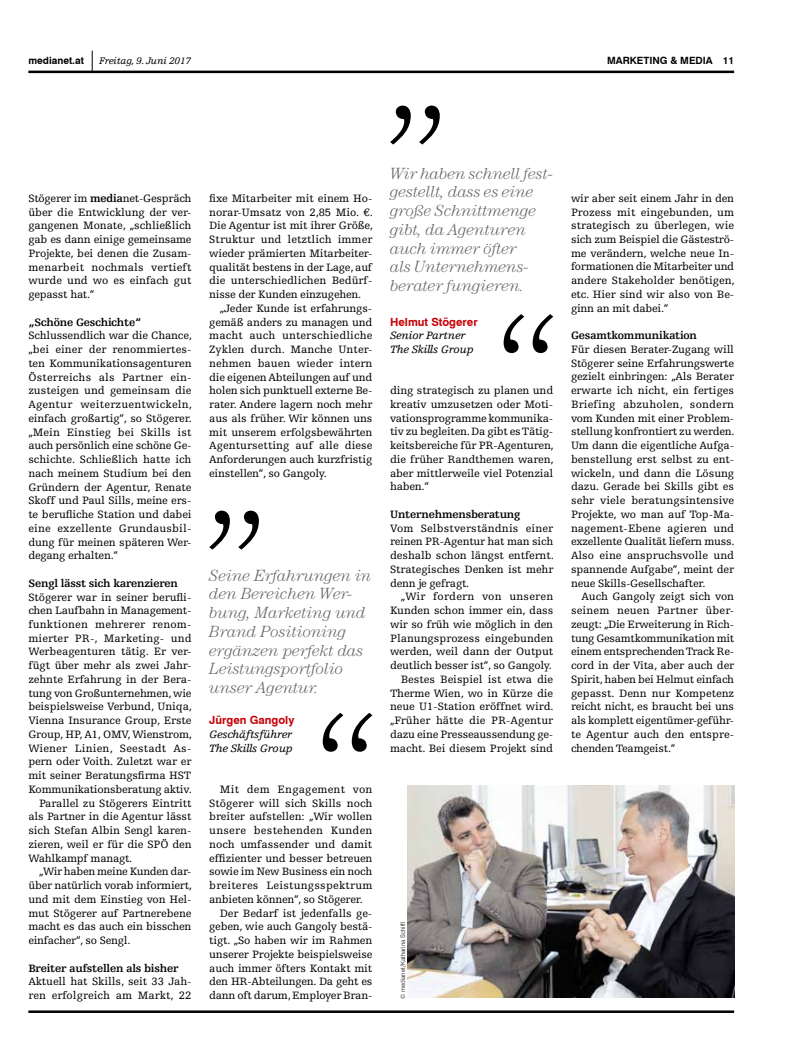
<style>
.page{position:relative;width:798px;height:1063px;background:#fff}
.page>*{position:absolute;margin:0;border:0;box-sizing:border-box;transform-origin:0 0}
.t1{font:italic 300 16.25px/18.8px "Century Std";letter-spacing:-.005em;color:#68676c}
.t2{font:11.25px/13.8px "Egyptienne FLT Std";letter-spacing:-.01em;color:#000;text-align:justify}
.t3{font:700 11.25px "Egyptienne FLT Std";letter-spacing:-.02em;color:#000}
.t4{font:11.25px "Egyptienne FLT Std";letter-spacing:.02em;color:#000}
.t5{font:italic 11.25px/13.8px "Egyptienne FLT Std";letter-spacing:-.02em;color:#000}
.t6{font:11.25px "Egyptienne FLT Std";letter-spacing:.015em;color:#000}
.t7{font:700 11.25px "Swiss 721 BT";color:#c50006}
.t8{font:11.25px "Egyptienne FLT Std";letter-spacing:.01em;color:#000}
.t9{font:700 10px "Swiss 721 BT";color:#000}
.t10{font:italic 10px "Egyptienne FLT Std";letter-spacing:-.02em;color:#000}
.t11{font:300 6.25px "Swiss 721 BT";color:#000}
.s1{font-weight:700}
</style>
<div class="page">
<svg style="left:92px;top:51px;width:1px;height:20px"></svg>
<hr style="left:28px;top:71px;width:705px;height:2px;background:#000">
<hr style="left:28px;top:1010px;width:705px;height:3px;background:#000">
<svg style="left:209px;top:511px;width:50px;height:39px"></svg>
<svg style="left:322px;top:713px;width:50px;height:39px"></svg>
<img style="left:407px;top:786px;width:326px;height:212px">
<svg style="left:390px;top:106px;width:49px;height:39px"></svg>
<svg style="left:503px;top:314px;width:50px;height:39px"></svg>
<p class="t9" style="left:28px;top:55px;width:57px">medianet.at</p>
<p class="t10" style="left:99px;top:56px;width:93px">Freitag, 9. Juni 2017</p>
<p class="t9" style="left:607px;top:55px;width:128px">marketing &amp; media 11</p>
<p class="t2" style="left:28px;top:191px;width:165px">Stögerer im <span class="s1">media</span>net-Gespräch über die Entwicklung der ver&shy;gangenen Monate, „schließlich gab es dann einige gemeinsame Projekte, bei denen die Zusam&shy;menarbeit nochmals vertieft wurde und wo es einfach gut gepasst hat.“</p>
<p class="t3" style="left:28px;top:316px;width:114px">„Schöne Geschichte“</p>
<p class="t2" style="left:28px;top:329px;width:165px">Schlussendlich war die Chance, „bei einer der renommiertes&shy;ten Kommunikationsagenturen Österreichs als Partner ein&shy;zusteigen und gemeinsam die Agentur weiterzuentwickeln, einfach großartig“, so Stögerer. „Mein Einstieg bei Skills ist auch persönlich eine schöne Ge&shy;schichte. Schließlich hatte ich nach meinem Studium bei den Gründern der Agentur, Renate Skoff und Paul Sills, meine ers&shy;te berufliche Station und dabei eine exzellente Grundausbil&shy;dung für meinen späteren Wer&shy;degang erhalten.“</p>
<p class="t3" style="left:28px;top:577px;width:151px">Sengl lässt sich karenzieren</p>
<p class="t2" style="left:28px;top:590px;width:164px">Stögerer war in seiner berufli-</p>
<p class="t2" style="left:28px;top:604px;width:164px">chen Laufbahn in Management-</p>
<p class="t6" style="left:28px;top:618px;width:164px">funktionen mehrerer renom-</p>
<p class="t8" style="left:28px;top:632px;width:165px">mierter PR-, Marketing- und</p>
<p class="t2" style="left:28px;top:645px;width:164px">Werbeagenturen tätig. Er ver-</p>
<p class="t2" style="left:28px;top:659px;width:164px">fügt über mehr als zwei Jahr-</p>
<p class="t2" style="left:28px;top:673px;width:164px">zehnte Erfahrung in der Bera-</p>
<p class="t2" style="left:28px;top:686px;width:164px">tung von Großunternehmen, wie</p>
<p class="t2" style="left:28px;top:700px;width:165px">beispielsweise Verbund, Uniqa,</p>
<p class="t2" style="left:28px;top:714px;width:164px">Vienna Insurance Group, Erste</p>
<p class="t2" style="left:28px;top:728px;width:165px">Group, HP, A1, OMV, Wienstrom,</p>
<p class="t6" style="left:28px;top:742px;width:165px">Wiener Linien, Seestadt As-</p>
<p class="t2" style="left:28px;top:755px;width:164px">pern oder Voith. Zuletzt war er</p>
<p class="t2" style="left:28px;top:769px;width:164px">mit seiner Beratungsfirma HST</p>
<p class="t2" style="left:28px;top:783px;width:165px">Kommunikationsberatung aktiv.</p>
<p class="t2" style="left:39px;top:796px;width:154px">Parallel zu Stögerers Eintritt</p>
<p class="t2" style="left:28px;top:810px;width:164px">als Partner in die Agentur lässt</p>
<p class="t2" style="left:28px;top:824px;width:164px">sich Stefan Albin Sengl karen-</p>
<p class="t2" style="left:28px;top:838px;width:165px">zieren, weil er für die SPÖ den</p>
<p class="t2" style="left:28px;top:851px;width:105px">Wahlkampf managt.</p>
<p class="t2" style="left:39px;top:865px;width:154px">„Wir haben meine Kunden dar-</p>
<p class="t2" style="left:28px;top:879px;width:165px">über natürlich vorab informiert,</p>
<p class="t2" style="left:28px;top:893px;width:164px">und mit dem Einstieg von Hel-</p>
<p class="t2" style="left:28px;top:906px;width:164px">mut Stögerer auf Partnerebene</p>
<p class="t2" style="left:28px;top:920px;width:164px">macht es das auch ein bisschen</p>
<p class="t2" style="left:28px;top:934px;width:104px">einfacher“, so Sengl.</p>
<p class="t3" style="left:28px;top:962px;width:152px">Breiter aufstellen als bisher</p>
<p class="t2" style="left:28px;top:975px;width:165px">Aktuell hat Skills, seit 33 Jah&shy;ren erfolgreich am Markt, 22</p>
<p class="t2" style="left:209px;top:191px;width:165px">fixe Mitarbeiter mit einem Ho&shy;norar-Umsatz von 2,85 Mio. €.<br>Die Agentur ist mit ihrer Größe, Struktur und letztlich immer wieder prämierten Mitarbeiter&shy;qualität bestens in der Lage, auf die unterschiedlichen Bedürf&shy;nisse der Kunden einzugehen.</p>
<p class="t2" style="left:209px;top:301px;width:165px;text-indent:11px">„Jeder Kunde ist erfahrungs&shy;gemäß anders zu managen und macht auch unterschiedliche Zyklen durch. Manche Unter&shy;nehmen bauen wieder intern die eigenen Abteilungen auf und holen sich punktuell externe Be&shy;rater. Andere lagern noch mehr aus als früher. Wir können uns mit unserem erfolgsbewährten Agentursetting auf alle diese Anforderungen auch kurzfristig einstellen“, so Gangoly.</p>
<h1 class="t1" style="left:209px;top:566px;width:164px">Seine Erfahrungen in den Bereichen Wer&shy;bung, Marketing und<br>Brand Positioning ergänzen perfekt das<br>Leistungsportfolio unser Agentur.</h1>
<p class="t7" style="left:209px;top:713px;width:87px">Jürgen Gangoly</p>
<p class="t5" style="left:209px;top:728px;width:85px">Geschäftsführer<br>The Skills Group</p>
<p class="t4" style="left:220px;top:783px;width:154px">Mit dem Engagement von</p>
<p class="t2" style="left:209px;top:796px;width:165px">Stögerer will sich Skills noch</p>
<p class="t2" style="left:209px;top:810px;width:164px">breiter aufstellen: „Wir wollen</p>
<p class="t4" style="left:209px;top:824px;width:165px">unsere bestehenden Kunden</p>
<p class="t2" style="left:209px;top:838px;width:164px">noch umfassender und damit</p>
<p class="t2" style="left:209px;top:851px;width:165px">effizienter und besser betreuen</p>
<p class="t2" style="left:209px;top:865px;width:165px">sowie im New Business ein noch</p>
<p class="t4" style="left:209px;top:879px;width:165px">breiteres Leistungsspektrum</p>
<p class="t2" style="left:209px;top:893px;width:155px">anbieten können“, so Stögerer.</p>
<p class="t2" style="left:220px;top:906px;width:154px">Der Bedarf ist jedenfalls ge-</p>
<p class="t2" style="left:209px;top:920px;width:165px">geben, wie auch Gangoly bestä-</p>
<p class="t2" style="left:209px;top:934px;width:164px">tigt. „So haben wir im Rahmen</p>
<p class="t2" style="left:209px;top:948px;width:165px">unserer Projekte beispielsweise</p>
<p class="t2" style="left:209px;top:961px;width:164px">auch immer öfters Kontakt mit</p>
<p class="t2" style="left:209px;top:975px;width:165px">den HR-Abteilungen. Da geht es</p>
<p class="t2" style="left:209px;top:989px;width:164px">dann oft darum, Employer Bran-</p>
<h1 class="t1" style="left:390px;top:164px;width:164px">Wir haben schnell fest&shy;gestellt, dass es eine große Schnittmenge gibt, da Agenturen auch immer öfter<br>als Unternehmens&shy;berater fungieren.</h1>
<p class="t7" style="left:390px;top:315px;width:89px">Helmut Stögerer</p>
<p class="t5" style="left:390px;top:329px;width:85px">Senior Partner<br>The Skills Group</p>
<p class="t2" style="left:390px;top:384px;width:165px">ding strategisch zu planen und kreativ umzusetzen oder Moti&shy;vationsprogramme kommunika&shy;tiv zu begleiten. Da gibt es Tätig&shy;keitsbereiche für PR-Agenturen, die früher Randthemen waren, aber mittlerweile viel Potenzial haben.“</p>
<p class="t3" style="left:390px;top:508px;width:132px">Unternehmensberatung</p>
<p class="t2" style="left:390px;top:521px;width:165px">Vom Selbstverständnis einer reinen PR-Agentur hat man sich deshalb schon längst entfernt.<br>Strategisches Denken ist mehr denn je gefragt.</p>
<p class="t2" style="left:390px;top:590px;width:165px;text-align:right">„Wir fordern von unseren<br>Kunden schon immer ein, dass wir so früh wie möglich in den<br>Planungsprozess eingebunden werden, weil dann der Output deutlich besser ist“, so Gangoly.<br>Bestes Beispiel ist etwa die<br>Therme Wien, wo in Kürze die neue U1-Station eröffnet wird. „Früher hätte die PR-Agentur dazu eine Presseaussendung ge&shy;macht. Bei diesem Projekt sind</p>
<p class="t11" style="left:399px;top:999px;width:79px;rotate:-90deg">© medianet/Katharina Schiffl</p>
<p class="t2" style="left:570px;top:191px;width:165px">wir aber seit einem Jahr in den Prozess mit eingebunden, um strategisch zu überlegen, wie sich zum Beispiel die Gästeströ&shy;me verändern, welche neue In&shy;formationen die Mitarbeiter und andere Stakeholder benötigen, etc. Hier sind wir also von Be&shy;ginn an mit dabei.“</p>
<p class="t3" style="left:570px;top:329px;width:127px">Gesamtkommunikation</p>
<p class="t2" style="left:570px;top:343px;width:165px">Für diesen Berater-Zugang will Stögerer seine Erfahrungswerte gezielt einbringen: „Als Berater erwarte ich nicht, ein fertiges Briefing abzuholen, sondern vom Kunden mit einer Problem&shy;stellung konfrontiert zu werden.<br>Um dann die eigentliche Aufga&shy;benstellung erst selbst zu ent&shy;wickeln, und dann die Lösung dazu. Gerade bei Skills gibt es sehr viele beratungsintensive Projekte, wo man auf Top-Ma&shy;nagement-Ebene agieren und exzellente Qualität liefern muss.<br>Also eine anspruchsvolle und spannende Aufgabe“, meint der neue Skills-Gesellschafter.</p>
<p class="t2" style="left:570px;top:590px;width:165px;text-indent:11px">Auch Gangoly zeigt sich von seinem neuen Partner über&shy;zeugt: „Die Erweiterung in Rich&shy;tung Gesamtkommunikation mit einem entsprechenden Track Re&shy;cord in der Vita, aber auch der Spirit, haben bei Helmut einfach gepasst. Denn nur Kompetenz reicht nicht, es braucht bei uns als komplett eigentümer-geführ&shy;te Agentur auch den entspre&shy;chenden Teamgeist.“</p>
</div>
